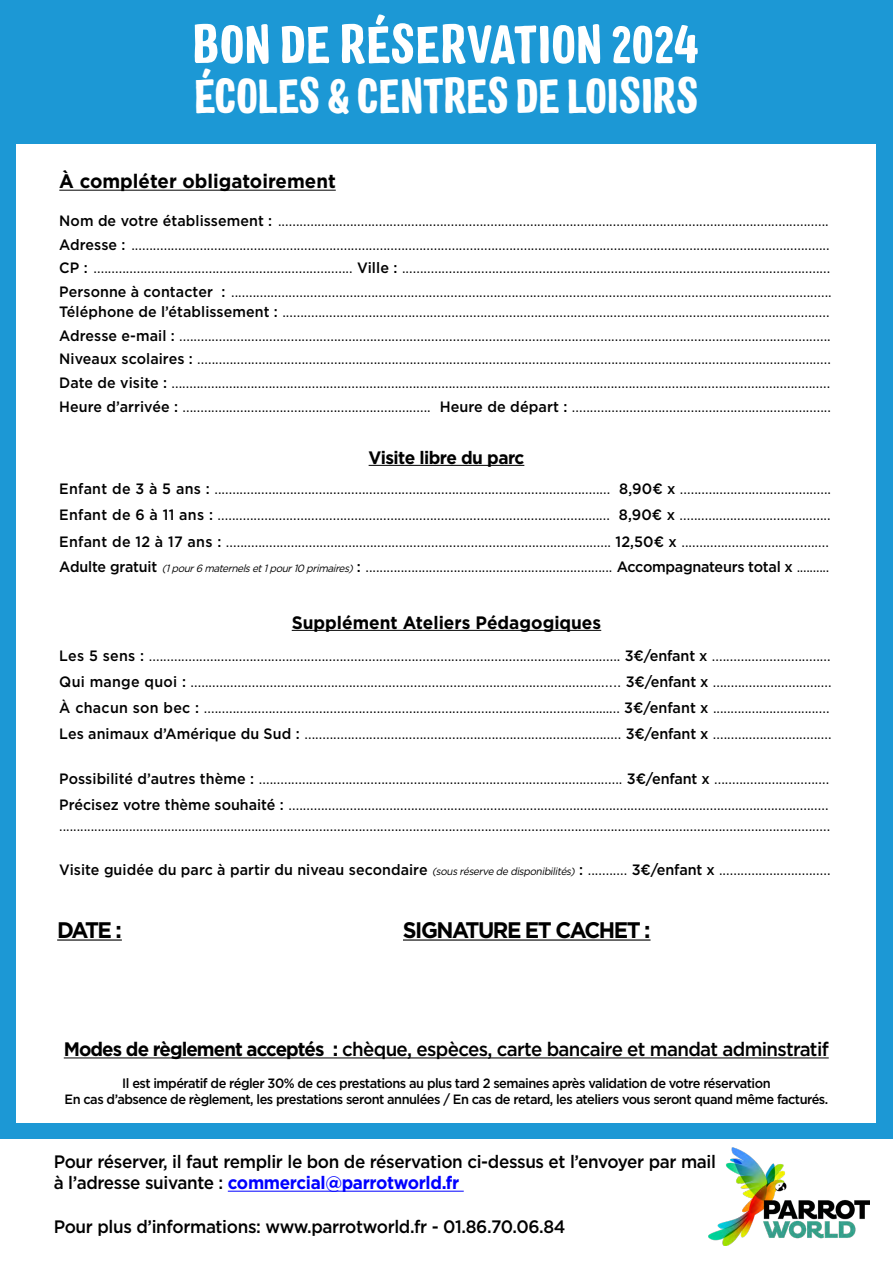
<style>
.page{position:relative;width:893px;height:1263px;background:#fff}
.page>*{position:absolute;margin:0;border:0;box-sizing:border-box;transform-origin:0 0}
.t1{font:900 condensed 52.5px "Colby";color:#fff}
.t2{font:900 condensed 48px "Colby";letter-spacing:-.015em;color:#fff;scale:.96 1}
.t3{font:700 22.5px "Gotham";letter-spacing:-.07em;color:#000;scale:.96 1}
.t4{font:500 19.5px "Gotham";letter-spacing:-.035em;color:#000;scale:.96 1}
.t5{font:700 19.5px "Gotham";color:#000;scale:.96 1}
.t6{font:500 18px/21.6px "Gotham";letter-spacing:-.02em;color:#000;scale:.95 1}
.t7{font:700 18px "Gotham";color:#000;scale:.96 1}
.t8{font:700 18px "Gotham";letter-spacing:-.03em;color:#000;scale:.96 1}
.t9{font:15px/23.7px "Gotham";color:#000;scale:.96 1}
.t10{font:15px "Gotham";color:#000;scale:.95 1}
.t11{font:500 15px "Gotham";letter-spacing:.005em;color:#000;scale:.95 1}
.t12{font:500 13.5px/16.2px "Gotham";letter-spacing:-.04em;color:#000;text-align:center;scale:.95 1}
.s1{font-weight:500}
.s2{font-style:italic;font-size:10.5px}
.s3{font-weight:400;font-style:italic;font-size:10.5px}
.s4{font-weight:400}
.s5{font-weight:700}
.s6{font-weight:700;color:#00f}
</style>
<div class="page">
<div style="left:0;top:0;width:893px;height:1138px;background:#1c98d5"></div>
<div style="left:17px;top:144px;width:859px;height:978px;background:#fff"></div>
<hr style="left:59px;top:190px;width:277px;height:1px;background:#000">
<hr style="left:369px;top:465px;width:155px;height:1px;background:#000">
<hr style="left:292px;top:630px;width:309px;height:1px;background:#000">
<hr style="left:57px;top:939px;width:65px;height:1px;background:#000">
<hr style="left:403px;top:939px;width:247px;height:1px;background:#000">
<hr style="left:64px;top:1057px;width:765px;height:1px;background:#000">
<hr style="left:228px;top:1191px;width:236px;height:1px;background:#00f">
<img style="left:708px;top:1147px;width:162px;height:98px">
<h1 class="t1" style="left:192px;top:11px;width:509px">BON DE RÉSERVATION 2024</h1>
<h2 class="t2" style="left:194px;top:65px;width:527px">ÉCOLES &amp; CENTRES DE LOISIRS</h2>
<h3 class="t5" style="left:59px;top:168px;width:289px">À compléter obligatoirement</h3>
<p class="t9" style="left:59px;top:208px;width:806px"><span class="s1">Nom de votre établissement :</span> .........................................................................................................................................................<br><span class="s1">Adresse :</span> ..................................................................................................................................................................................................<br><span class="s1">CP :</span> ........................................................................ <span class="s1">Ville :</span> .......................................................................................................................<br><span class="s1">Personne à contacter :</span> .......................................................................................................................................................................</p>
<p class="t9" style="left:59px;top:299px;width:805px;text-align:justify"><span class="s1">Téléphone de l’établissement :</span> ........................................................................................................................................................<br><span class="s1">Adresse e-mail :</span> .....................................................................................................................................................................................<br><span class="s1">Niveaux scolaires :</span> ................................................................................................................................................................................<br><span class="s1">Date de visite :</span> .......................................................................................................................................................................................<br><span class="s1">Heure d’arrivée :</span> ..................................................................... <span class="s1">Heure de départ :</span> ........................................................................</p>
<p class="t8" style="left:369px;top:445px;width:164px">Visite libre du parc</p>
<p class="t9" style="left:59px;top:475px;width:805px;line-height:26.7px;text-align:justify"><span class="s1">Enfant de 3 à 5 ans :</span> .............................................................................................................. <span class="s1">8,90€ x</span> ..........................................<br><span class="s1">Enfant de 6 à 11 ans :</span> ............................................................................................................. <span class="s1">8,90€ x</span> ..........................................<br><span class="s1">Enfant de 12 à 17 ans :</span> ........................................................................................................... <span class="s1">12,50€ x</span> .........................................</p>
<p class="t9" style="left:59px;top:555px;width:804px"><span class="s1">Adulte gratuit</span> <span class="s2">(1pour6maternelset1pour10primaires)</span><span class="s1">:</span> ...................................................................... <span class="s1">Accompagnateurs total x</span> ..........</p>
<p class="t7" style="left:292px;top:610px;width:324px">Supplément Ateliers Pédagogiques</p>
<p class="t9" style="left:59px;top:642px;width:806px;line-height:26.1px"><span class="s1">Les 5 sens :</span> ................................................................................................................................... <span class="s1">3€/enfant x</span> .................................<br><span class="s1">Qui mange quoi :</span> ....................................................................................................................... <span class="s1">3€/enfant x</span> .................................<br><span class="s1">À chacun son bec :</span> .................................................................................................................... <span class="s1">3€/enfant x</span> .................................<br><span class="s1">Les animaux d’Amérique du Sud :</span> ........................................................................................ <span class="s1">3€/enfant x</span> .................................</p>
<p class="t9" style="left:59px;top:765px;width:804px;line-height:26.1px"><span class="s1">Possibilité d’autres thème :</span> ..................................................................................................... <span class="s1">3€/enfant x</span> ................................<br><span class="s1">Précisez votre thème souhaité :</span> ......................................................................................................................................................</p>
<p class="t10" style="left:59px;top:816px;width:813px">........................................................................................................................................................................................................................</p>
<p class="t11" style="left:59px;top:860px;width:813px">Visite guidée du parc à partir du niveau secondaire <span class="s3">(sousréserve de disponibilités)</span> : <span class="s4">...........</span> 3€/enfant x <span class="s4">...............................</span></p>
<h3 class="t3" style="left:57px;top:915px;width:69px">DATE :</h3>
<h3 class="t3" style="left:403px;top:915px;width:259px">SIGNATURE ET CACHET :</h3>
<h3 class="t4" style="left:64px;top:1036px;width:798px"><span class="s5">Modes de règlement acceptés :</span> chèque, espèces, carte bancaire et mandat adminstratif</h3>
<p class="t12" style="left:65px;top:1075px;width:805px">Il est impératif de régler 30% de ces prestations au plus tard 2 semaines après validation de votre réservation<br>En cas d’absence de règlement, les prestations seront annulées / En cas de retard, les ateliers vous seront quand même facturés.</p>
<p class="t6" style="left:54px;top:1150px;width:699px">Pour réserver, il faut remplir le bon de réservation ci-dessus et l’envoyer par mail à l’adresse suivante : <span class="s6">commercial@parrotworld.fr</span></p>
<p class="t6" style="left:54px;top:1215px;width:540px">Pour plus d’informations: www.parrotworld.fr - 01.86.70.06.84</p>
</div>
